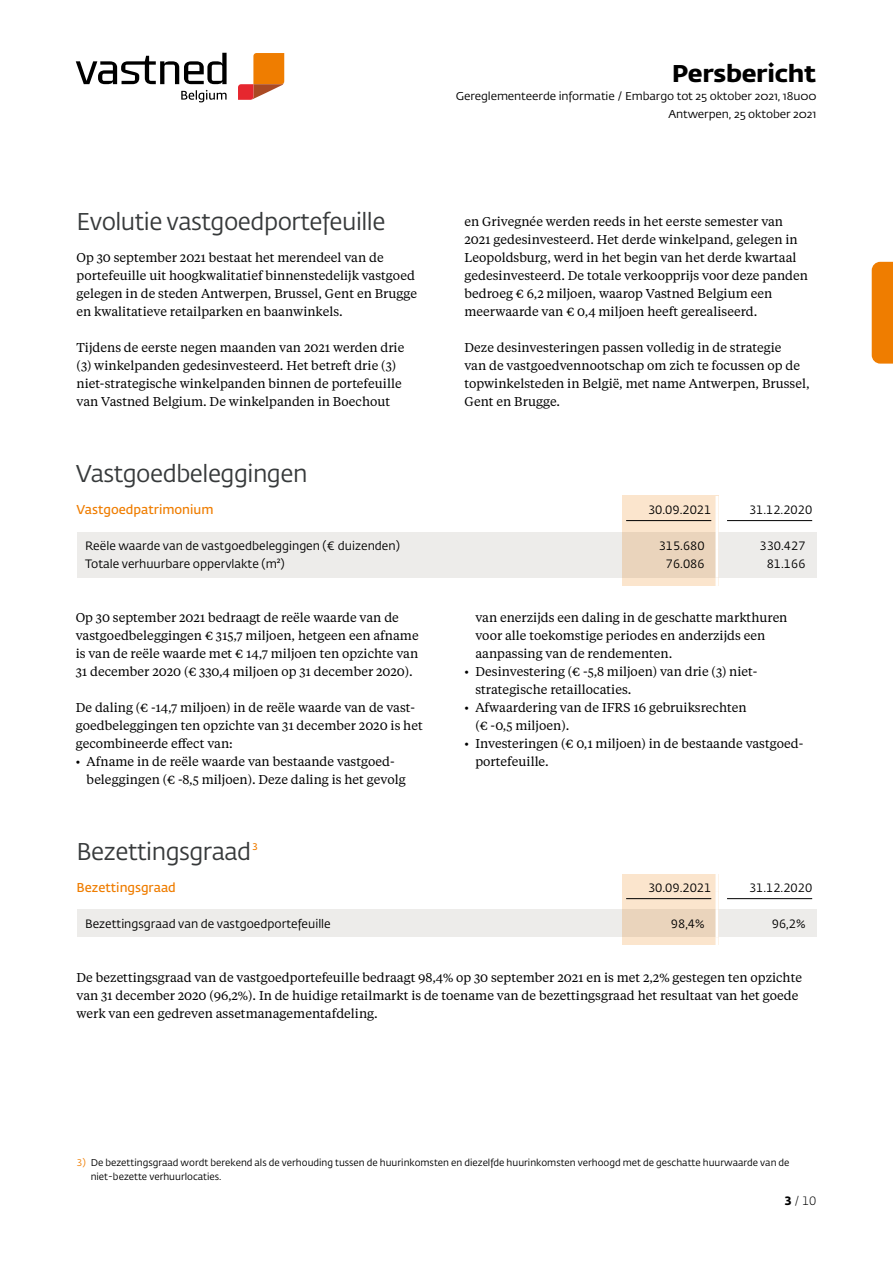
<style>
.page{position:relative;width:893px;height:1263px;background:#fff}
.page>*{position:absolute;margin:0;border:0;box-sizing:border-box;transform-origin:0 0}
.t1{font:24px "Fedra Sans Std";letter-spacing:-.02em;color:#373a3b}
.t2{font:700 24px "Fedra Sans Std";letter-spacing:-.01em;color:#000;scale:1.05 1}
.t3{font:12.75px/18px "Tiempos Text";color:#000}
.t4{font:600 12.75px "Fedra Sans Std";color:#ef7d00}
.t5{font:12px "Fedra Sans Std";color:#000}
.t6{font:300 12px "Fedra Sans Std";color:#000}
.t7{font:11.25px/18px "Fedra Sans Std";letter-spacing:-.01em;color:#000;text-align:right;scale:1.05 1}
.t8{font:9.75px/13.5px "Fedra Sans Std";color:#000}
.t9{font:600 9.6px "Fedra Sans Std";color:#ef7d00}
.s1{color:#ef7d00}
.s2{font-weight:700}
</style>
<div class="page">
<div style="left:77px;top:532px;width:739px;height:45px;background:#edecea"></div>
<div style="left:622px;top:496px;width:97px;height:90px;background:linear-gradient(to right,#f2dcc4,#f2dcc4)"></div>
<hr style="left:715px;top:496px;width:3px;height:18px;background:#fff">
<hr style="left:715px;top:514px;width:3px;height:18px;background:#fff">
<hr style="left:715px;top:532px;width:3px;height:18px;background:#fff">
<hr style="left:715px;top:550px;width:3px;height:27px;background:#fff">
<svg style="left:715px;top:577px;width:3px;height:9px"></svg>
<hr style="left:626px;top:520px;width:85px;height:1px;background:#000">
<hr style="left:727px;top:520px;width:85px;height:1px;background:#000">
<div style="left:77px;top:909px;width:739px;height:28px;background:#edecea"></div>
<div style="left:622px;top:874px;width:97px;height:70px;background:linear-gradient(to right,#f4dec6,#f4dec6)"></div>
<hr style="left:715px;top:874px;width:3px;height:18px;background:#fff">
<hr style="left:715px;top:892px;width:3px;height:18px;background:#fff">
<hr style="left:715px;top:910px;width:3px;height:27px;background:#fff">
<svg style="left:715px;top:937px;width:3px;height:8px"></svg>
<hr style="left:626px;top:898px;width:85px;height:1px;background:#000">
<hr style="left:727px;top:898px;width:85px;height:1px;background:#000">
<svg style="left:181px;top:90px;width:46px;height:12px"></svg>
<svg style="left:76px;top:53px;width:151px;height:31px"></svg>
<svg style="left:238px;top:53px;width:46px;height:47px"></svg>
<div style="left:872px;top:262px;width:21px;height:102px;background:#ef7d00"></div>
<h1 class="t1" style="left:77px;top:207px;width:310px">Evolutie vastgoedportefeuille</h1>
<p class="t3" style="left:77px;top:248px;width:342px">Op 30 september 2021 bestaat het merendeel van de portefeuille uit hoogkwalitatief binnenstedelijk vastgoed gelegen in de steden Antwerpen, Brussel, Gent en Brugge en kwalitatieve retailparken en baanwinkels.</p>
<p class="t3" style="left:77px;top:338px;width:329px">Tijdens de eerste negen maanden van 2021 werden drie (3) winkelpanden gedesinvesteerd. Het betreft drie (3) niet-strategische winkelpanden binnen de portefeuille van Vastned Belgium. De winkelpanden in Boechout</p>
<h1 class="t1" style="left:76px;top:459px;width:233px">Vastgoedbeleggingen</h1>
<h1 class="t2" style="left:672px;top:58px;width:139px">Persbericht</h1>
<p class="t7" style="left:456px;top:87px;width:345px">Gereglementeerde informatie / Embargo tot 25 oktober 2021, 18u00<br>Antwerpen, 25 oktober 2021</p>
<p class="t3" style="left:464px;top:212px;width:345px">en Grivegnée werden reeds in het eerste semester van 2021 gedesinvesteerd. Het derde winkelpand, gelegen in Leopoldsburg, werd in het begin van het derde kwartaal gedesinvesteerd. De totale verkoopprijs voor deze panden bedroeg € 6,2 miljoen, waarop Vastned Belgium een meerwaarde van € 0,4 miljoen heeft gerealiseerd.</p>
<p class="t3" style="left:464px;top:338px;width:347px">Deze desinvesteringen passen volledig in de strategie<br>van de vastgoedvennootschap om zich te focussen op de topwinkelsteden in België, met name Antwerpen, Brussel, Gent en Brugge.</p>
<p class="t4" style="left:77px;top:502px;width:138px">Vastgoedpatrimonium</p>
<p class="t5" style="left:648px;top:502px;width:65px">30.09.2021</p>
<p class="t5" style="left:749px;top:502px;width:65px">31.12.2020</p>
<p class="t5" style="left:85px;top:538px;width:316px">Reële waarde van de vastgoedbeleggingen (€ duizenden)</p>
<p class="t5" style="left:659px;top:538px;width:47px">315.680</p>
<p class="t5" style="left:759px;top:538px;width:47px">330.427</p>
<p class="t5" style="left:85px;top:556px;width:201px">Totale verhuurbare oppervlakte (m²)</p>
<p class="t5" style="left:666px;top:556px;width:40px">76.086</p>
<p class="t5" style="left:767px;top:556px;width:40px">81.166</p>
<p class="t3" style="left:76px;top:608px;width:344px">Op 30 september 2021 bedraagt de reële waarde van de vastgoedbeleggingen € 315,7 miljoen, hetgeen een afname is van de reële waarde met € 14,7 miljoen ten opzichte van 31 december 2020 (€ 330,4 miljoen op 31 december 2020).</p>
<p class="t3" style="left:76px;top:698px;width:348px">De daling (€ -14,7 miljoen) in de reële waarde van de vast&shy;goedbeleggingen ten opzichte van 31 december 2020 is het gecombineerde effect van:</p>
<p class="t3" style="left:87px;top:752px;width:320px;text-indent:-11px">• Afname in de reële waarde van bestaande vastgoed&shy;beleggingen (€ -8,5 miljoen). Deze daling is het gevolg</p>
<h1 class="t1" style="left:77px;top:837px;width:176px">Bezettingsgraad</h1>
<p class="t9" style="left:252px;top:841px;width:7px">3</p>
<p class="t3" style="left:475px;top:608px;width:314px">van enerzijds een daling in de geschatte markthuren voor alle toekomstige periodes en anderzijds een aanpassing van de rendementen.</p>
<p class="t3" style="left:475px;top:662px;width:283px;text-indent:-11px">• Desinvestering (€ -5,8 miljoen) van drie (3) niet&shy;strategische retaillocaties.</p>
<p class="t3" style="left:475px;top:698px;width:273px;text-indent:-11px">• Afwaardering van de IFRS 16 gebruiksrechten (€ -0,5 miljoen).</p>
<p class="t3" style="left:475px;top:734px;width:328px;text-indent:-11px">• Investeringen (€ 0,1 miljoen) in de bestaande vastgoed&shy;portefeuille.</p>
<p class="t4" style="left:77px;top:880px;width:101px">Bezettingsgraad</p>
<p class="t5" style="left:648px;top:880px;width:65px">30.09.2021</p>
<p class="t5" style="left:749px;top:880px;width:65px">31.12.2020</p>
<p class="t5" style="left:85px;top:916px;width:247px">Bezettingsgraad van de vastgoedportefeuille</p>
<p class="t5" style="left:671px;top:916px;width:35px">98,4%</p>
<p class="t5" style="left:772px;top:916px;width:35px">96,2%</p>
<p class="t3" style="left:77px;top:968px;width:727px">De bezettingsgraad van de vastgoedportefeuille bedraagt 98,4% op 30 september 2021 en is met 2,2% gestegen ten opzichte van 31 december 2020 (96,2%). In de huidige retailmarkt is de toename van de bezettingsgraad het resultaat van het goede werk van een gedreven assetmanagementafdeling.</p>
<p class="t8" style="left:91px;top:1156px;width:700px;text-indent:-14px"><span class="s1">3)</span> De bezettingsgraad wordt berekend als de verhouding tussen de huurinkomsten en diezelfde huurinkomsten verhoogd met de geschatte huurwaarde van de niet-bezette verhuurlocaties.</p>
<p class="t6" style="left:784px;top:1193px;width:33px"><span class="s2">3</span> / 10</p>
</div>
